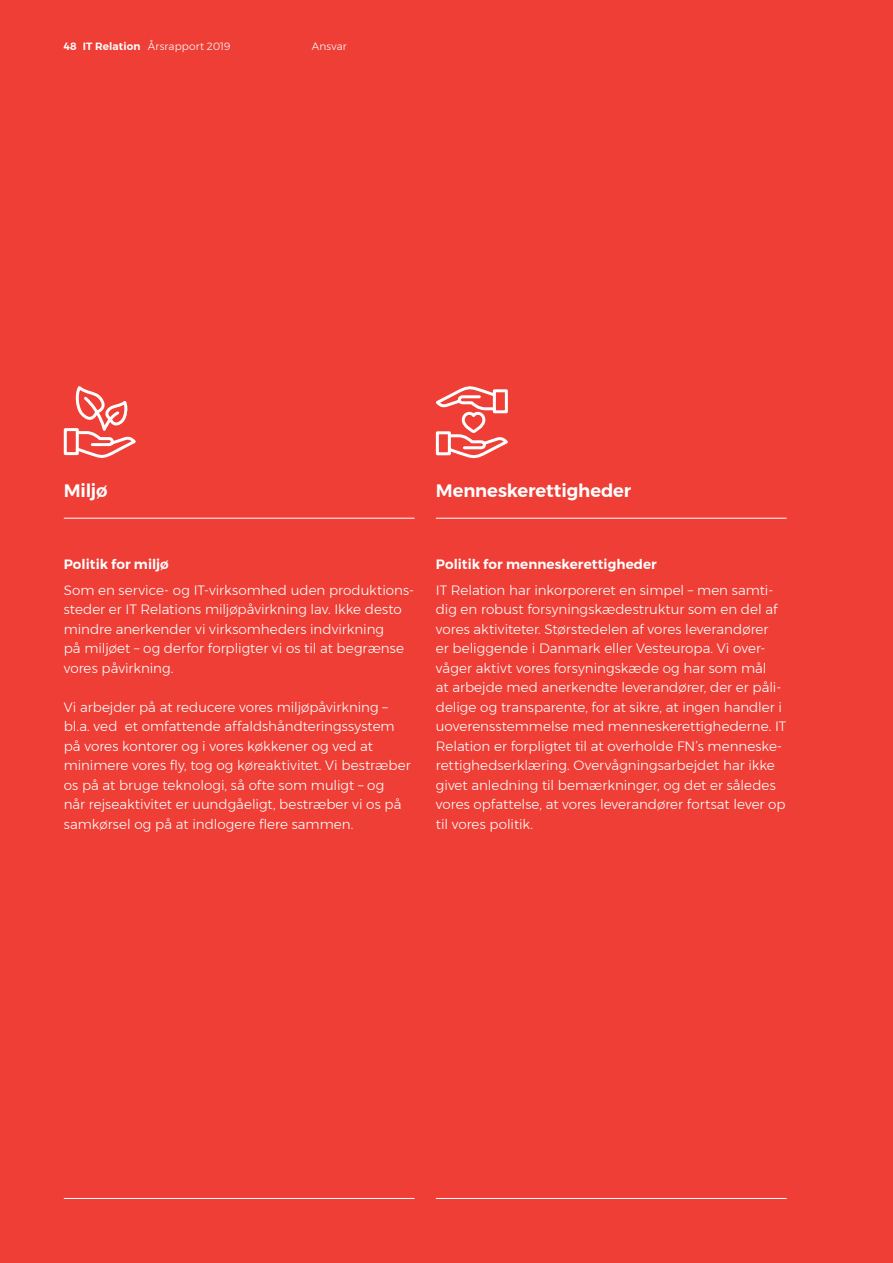
<style>
.page{position:relative;width:893px;height:1263px;background:#ee3e35}
.page>*{position:absolute;margin:0;border:0;box-sizing:border-box;transform-origin:0 0}
.t1{font:600 18px "Montserrat";letter-spacing:-.005em;color:#fff}
.t2{font:300 13.5px/19.5px "Montserrat";color:#fff}
.t3{font:600 13.5px "Montserrat";letter-spacing:.005em;color:#fff}
.t4{font:300 10.5px "Montserrat";letter-spacing:.015em;color:#fff}
.s1{font-weight:600}
</style>
<div class="page">
<hr style="left:64px;top:518px;width:351px;height:1px;background:#fff">
<hr style="left:436px;top:518px;width:351px;height:1px;background:#fff">
<div style="left:64px;top:428px;width:15px;height:27px;border:3px solid #fff"></div>
<svg style="left:73px;top:386px;width:63px;height:72px"></svg>
<svg style="left:435px;top:386px;width:73px;height:73px"></svg>
<hr style="left:436px;top:1198px;width:351px;height:1px;background:#fff">
<hr style="left:64px;top:1198px;width:351px;height:1px;background:#fff">
<p class="t4" style="left:64px;top:38px;width:168px"><span class="s1">48 IT Relation</span> Årsrapport 2019</p>
<p class="t4" style="left:312px;top:38px;width:36px">Ansvar</p>
<h1 class="t1" style="left:64px;top:476px;width:45px">Miljø</h1>
<h1 class="t1" style="left:436px;top:476px;width:197px">Menneskerettigheder</h1>
<p class="t3" style="left:64px;top:554px;width:107px">Politik for miljø</p>
<p class="t2" style="left:64px;top:580px;width:352px">Som en service- og IT-virksomhed uden produktions&shy;steder er IT Relations miljøpåvirkning lav. Ikke desto mindre anerkender vi virksomheders indvirkning<br>på miljøet – og derfor forpligter vi os til at begrænse vores påvirkning.</p>
<p class="t2" style="left:64px;top:697px;width:348px">Vi arbejder på at reducere vores miljøpåvirkning – bl.a. ved et omfattende affaldshåndteringssystem på vores kontorer og i vores køkkener og ved at minimere vores fly, tog og køreaktivitet. Vi bestræber os på at bruge teknologi, så ofte som muligt – og<br>når rejseaktivitet er uundgåeligt, bestræber vi os på samkørsel og på at indlogere flere sammen.</p>
<p class="t3" style="left:436px;top:554px;width:223px">Politik for menneskerettigheder</p>
<p class="t2" style="left:436px;top:580px;width:352px">IT Relation har inkorporeret en simpel – men samti&shy;dig en robust forsyningskædestruktur som en del af vores aktiviteter. Størstedelen af vores leverandører<br>er beliggende i Danmark eller Vesteuropa. Vi over&shy;våger aktivt vores forsyningskæde og har som mål<br>at arbejde med anerkendte leverandører, der er påli&shy;delige og transparente, for at sikre, at ingen handler i uoverensstemmelse med menneskerettighederne. IT Relation er forpligtet til at overholde FN’s menneske&shy;rettighedserklæring. Overvågningsarbejdet har ikke givet anledning til bemærkninger, og det er således vores opfattelse, at vores leverandører fortsat lever op til vores politik.</p>
</div>
